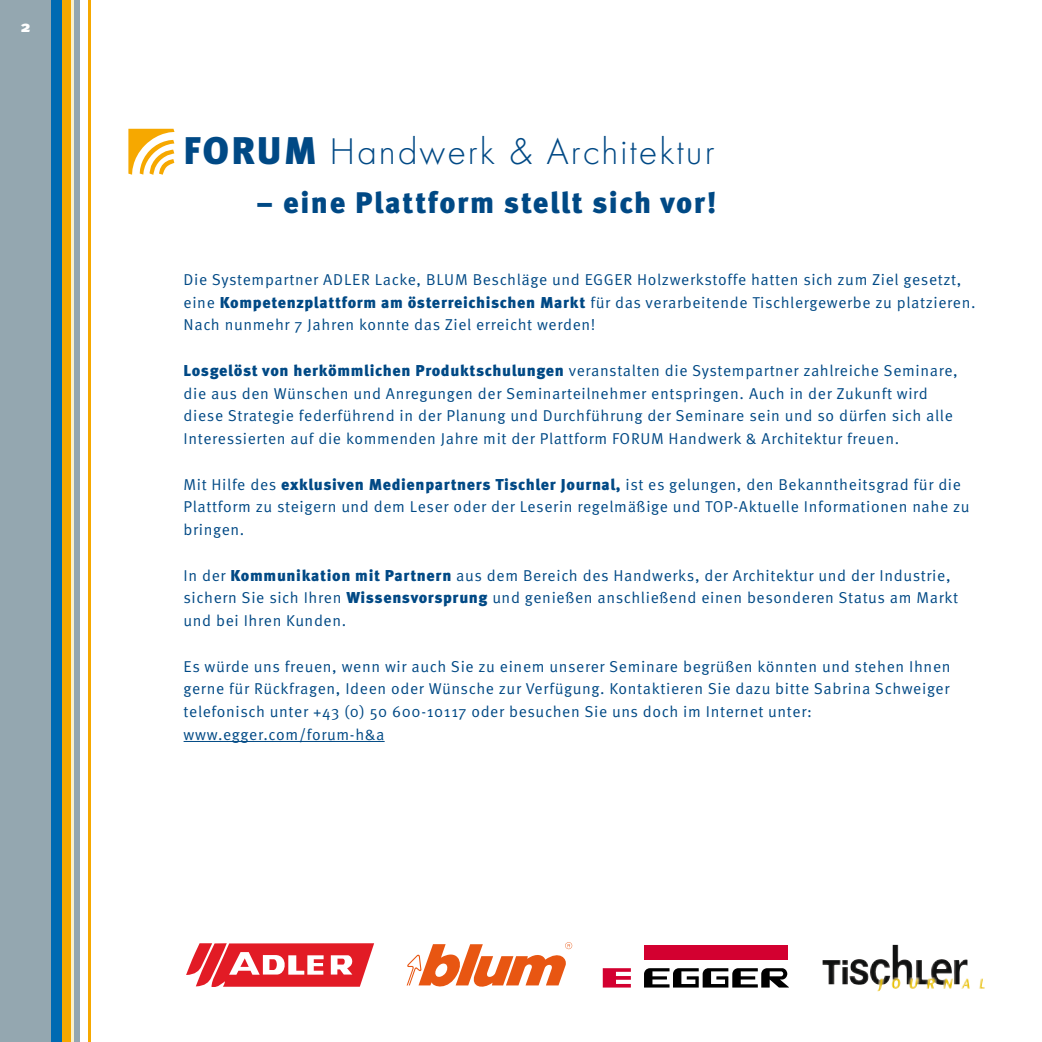
<style>
.page{position:relative;width:1042px;height:1042px;background:#fff}
.page>*{position:absolute;margin:0;border:0;box-sizing:border-box;transform-origin:0 0}
.t1{font:300 38.5px "Futura TOT";color:#004985}
.t2{font:900 29.75px "Meta Pro";letter-spacing:.05em;color:#004985}
.t3{font:15.75px/22.8px "Meta Pro";letter-spacing:.04em;color:#004985}
.t4{font:900 15.75px "Meta Pro";color:#fff;scale:1.12 1}
.s1{font-family:"Meta Pro";font-weight:900}
.s2{font-weight:900}
</style>
<div class="page">
<hr style="left:184px;top:741px;width:201px;height:1px;background:#004985">
<div style="left:0;top:0;width:54px;height:1042px;background:#94a7b0"></div>
<div style="left:52px;top:0;width:10px;height:1042px;background:#006ab2"></div>
<div style="left:62px;top:0;width:10px;height:1042px;background:#f6a800"></div>
<div style="left:71px;top:0;width:6px;height:1042px;background:#f9f1cc"></div>
<div style="left:74px;top:0;width:6px;height:1042px;background:#94a7b0"></div>
<hr style="left:88px;top:0;width:3px;height:1042px;background:#f6a800">
<svg style="left:128px;top:129px;width:46px;height:46px"></svg>
<svg style="left:186px;top:943px;width:188px;height:44px"></svg>
<svg style="left:407px;top:942px;width:165px;height:44px"></svg>
<img style="left:891px;top:945px;width:30px;height:44px">
<div style="left:644px;top:945px;width:143px;height:14px;background:#d30030"></div>
<svg style="left:603px;top:968px;width:28px;height:19px"></svg>
<svg style="left:644px;top:968px;width:145px;height:19px"></svg>
<p class="t4" style="left:21px;top:16px;width:11px">2</p>
<h1 class="t1" style="left:184px;top:129px;width:532px"><span class="s1">FORUM</span> Handwerk &amp; Architektur</h1>
<h2 class="t2" style="left:256px;top:184px;width:462px">– eine Plattform stellt sich vor!</h2>
<p class="t3" style="left:184px;top:268px;width:793px">Die Systempartner Ad ler Lacke, Blum Beschläge und EGGER Holzwerkstoffe hatten sich zum Ziel gesetzt, eine <span class="s2">Kompetenzplattform am österreichischen Markt</span> für das verarbeitende Tischlergewerbe zu platzieren.<br>Nach nunmehr 7 Jahren konnte das Ziel erreicht werden!</p>
<p class="t3" style="left:184px;top:359px;width:775px"><span class="s2">Losgelöst von herkömmlichen Produktschulungen</span> veranstalten die Systempartner zahlreiche Seminare, die aus den Wünschen und Anregungen der Seminarteilnehmer entspringen. Auch in der Zukunft wird diese Strategie federführend in der Planung und Durchführung der Seminare sein und so dürfen sich alle Interessierten auf die kommenden Jahre mit der Plattform FORUM</p>
<p class="t3" style="left:668px;top:427px;width:232px">Handwerk &amp; Architektur freuen.</p>
<p class="t3" style="left:184px;top:473px;width:787px">Mit Hilfe des <span class="s2">exklusiven Medienpartners Tischler Journal,</span> ist es gelungen, den Bekanntheitsgrad für die<br>Plattform zu steigern und dem Leser oder der Leserin regelmäßige und TOP-Aktuelle Informationen nahe zu bringen.</p>
<p class="t3" style="left:184px;top:564px;width:776px">In der <span class="s2">Kommunikation mit Partnern</span> aus dem Bereich des Handwerks, der Architektur und der Industrie, sichern Sie sich Ihren <span class="s2">Wissensvorsprung</span> und genießen anschließend einen besonderen Status am Markt und bei Ihren Kunden.</p>
<p class="t3" style="left:184px;top:655px;width:768px">Es würde uns freuen, wenn wir auch Sie zu einem unserer Seminare begrüßen könnten und stehen Ihnen gerne für Rückfragen, Ideen oder Wünsche zur Verfügung. Kontaktieren Sie dazu bitte Sabrina Schweiger telefonisch unter +43 (0) 50 600-10117 oder besuchen Sie uns doch im Internet unter: www.egger.com/forum-h&amp;a</p>
</div>
